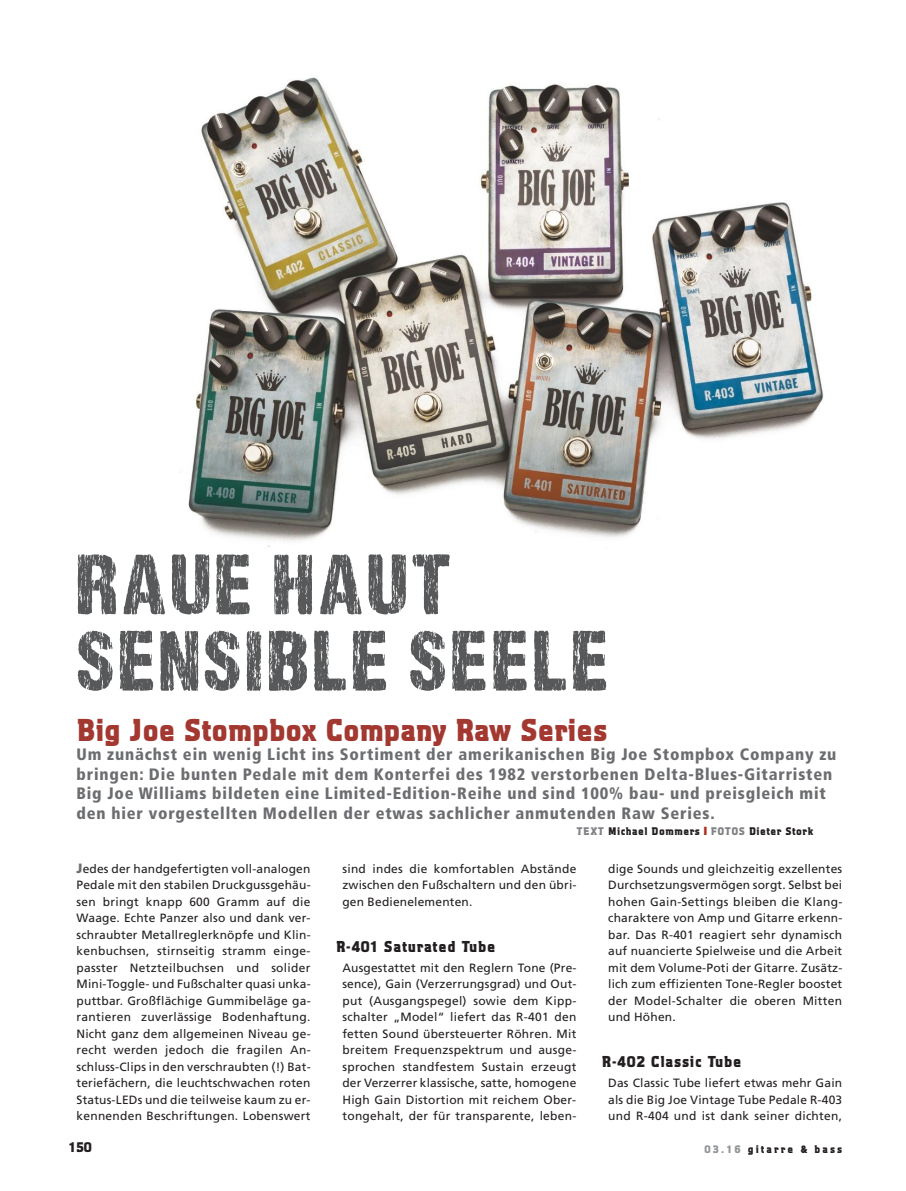
<style>
.page{position:relative;width:906px;height:1191px;background:#fff}
.page>*{position:absolute;margin:0;border:0;box-sizing:border-box;transform-origin:0 0}
.t1{font:900 85.8px/76.3px "DCC Sharp Distress";letter-spacing:.05em;color:#57585a}
.t2{font:30px "Cg Aquarius No 8";color:#a33831}
.t3{font:900 condensed 16.5px/19.5px "Frutiger LT Std";letter-spacing:.05em;color:#6c6d70}
.t4{font:15px "Cg Aquarius No 8";letter-spacing:.05em;color:#231f20}
.t5{font:13.5px "Cg Aquarius No 8";color:#231f20}
.t6{font:12px/16.5px "Frutiger LT Std";letter-spacing:.02em;color:#231f20;text-align:justify}
.t7{font:10.5px "Cg Aquarius No 8";letter-spacing:.05em;color:#231f20}
.t8{font:10.5px "Cg Aquarius No 8";letter-spacing:.2em;color:#231f20}
.s1{color:#808285}
.s2{font-weight:900;font-size:13.5px;color:#6c6d70}
.s3{color:#939598}
</style>
<div class="page">
<img style="left:180px;top:77px;width:644px;height:470px">
<h1 class="t1" style="left:77px;top:554px;width:533px">RAUE HAUT<br>SENSIBLE SEELE</h1>
<h2 class="t2" style="left:77px;top:718px;width:532px">Big Joe Stompbox Company Raw Series</h2>
<p class="t3" style="left:77px;top:746px;width:761px">Um zunächst ein wenig Licht ins Sortiment der amerikanischen Big Joe Stompbox Company zu bringen: Die bunten Pedale mit dem Konterfei des 1982 verstorbenen Delta-Blues-Gitarristen Big Joe Williams bildeten eine Limited-Edition-Reihe und sind 100% bau- und preisgleich mit den hier vorgestellten Modellen der etwas sachlicher anmutenden Raw Series.</p>
<p class="t7" style="left:576px;top:827px;width:238px"><span class="s1">TEXT</span> Michael Dommers <span class="s1">FOTOS</span> Dieter Stork</p>
<p class="t6" style="left:77px;top:861px;width:236px"><span class="s2">J</span>edes der handgefertigten voll-analogen Pedale mit den stabilen Druckgussgehäu&shy;sen bringt knapp 600 Gramm auf die Waage. Echte Panzer also und dank ver&shy;schraubter Metallreglerknöpfe und Klin&shy;kenbuchsen, stirnseitig stramm einge&shy;passter Netzteilbuchsen und solider Mini-Toggle- und Fußschalter quasi unka&shy;puttbar. Großflächige Gummibeläge ga&shy;rantieren zuverlässige Bodenhaftung.<br>Nicht ganz dem allgemeinen Niveau ge&shy;recht werden jedoch die fragilen An&shy;schluss-Clips in den verschraubten (!) Bat&shy;teriefächern, die leuchtschwachen roten Status-LEDs und die teilweise kaum zu er&shy;kennenden Beschriftungen. Lobenswert</p>
<p class="t6" style="left:342px;top:861px;width:236px">sind indes die komfortablen Abstände zwischen den Fußschaltern und den übri&shy;gen Bedienelementen.</p>
<p class="t4" style="left:336px;top:940px;width:161px">R-401 Saturated Tube</p>
<p class="t6" style="left:342px;top:960px;width:236px">Ausgestattet mit den Reglern Tone (Pre&shy;sence), Gain (Verzerrungsgrad) und Out&shy;put (Ausgangspegel) sowie dem Kipp&shy;schalter „Model“ liefert das R-401 den fetten Sound übersteuerter Röhren. Mit breitem Frequenzspektrum und ausge&shy;sprochen standfestem Sustain erzeugt der Verzerrer klassische, satte, homogene High Gain Distortion mit reichem Ober&shy;tongehalt, der für transparente, leben-</p>
<p class="t6" style="left:608px;top:861px;width:236px">dige Sounds und gleichzeitig exzellentes Durchsetzungsvermögen sorgt. Selbst bei hohen Gain-Settings bleiben die Klang&shy;charaktere von Amp und Gitarre erkenn&shy;bar. Das R-401 reagiert sehr dynamisch auf nuancierte Spielweise und die Arbeit mit dem Volume-Poti der Gitarre. Zusätz&shy;lich zum effizienten Tone-Regler boostet der Model-Schalter die oberen Mitten und Höhen.</p>
<p class="t4" style="left:602px;top:1056px;width:141px">R-402 Classic Tube</p>
<p class="t6" style="left:608px;top:1075px;width:235px">Das Classic Tube liefert etwas mehr Gain als die Big Joe Vintage Tube Pedale R-403 und R-404 und ist dank seiner dichten,</p>
<p class="t5" style="left:68px;top:1142px;width:25px">150</p>
<p class="t8" style="left:704px;top:1145px;width:139px"><span class="s3">03.16</span> gitarre &amp; bass</p>
</div>
